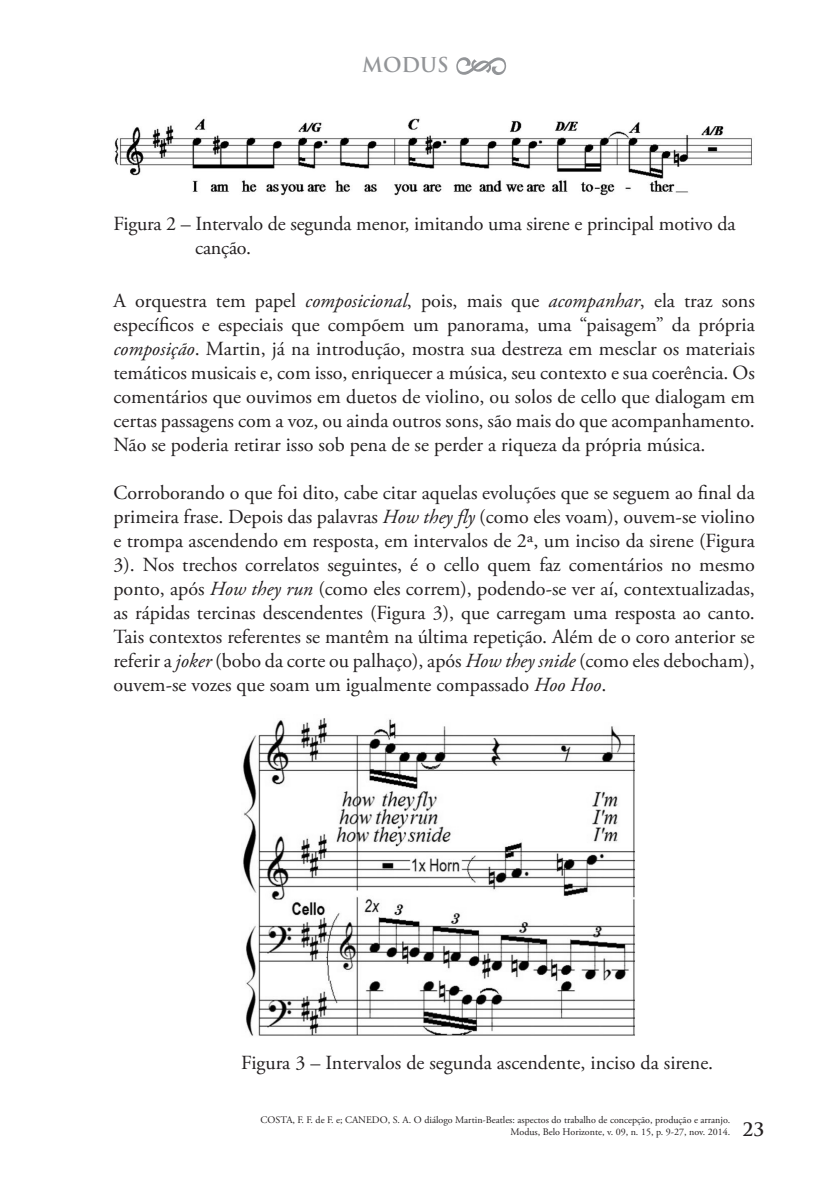
<style>
.page{position:relative;width:840px;height:1191px;background:#fff}
.page>*{position:absolute;margin:0;border:0;box-sizing:border-box;transform-origin:0 0}
.Corpo_de_texto{font:20px/24px "Adobe Garamond Pro";color:#231f20;text-align:justify}
.t1{font:700 20px "Trajan Pro";letter-spacing:-.005em;color:#939598}
.t2{font:700 18px "Trajan Pro";color:#231f20}
.t3{font:10px "Adobe Garamond Pro";color:#231f20}
.s1{font-style:italic}
</style>
<div class="page">
<svg style="left:456px;top:57px;width:50px;height:18px"></svg>
<img style="left:114px;top:118px;width:638px;height:78px">
<img style="left:243px;top:718px;width:392px;height:318px">
<p class="t1" style="left:362px;top:53px;width:88px">MODUS</p>
<p class="Corpo_de_texto" style="left:113px;top:212px;width:623px">Figura 2 – Intervalo de segunda menor, imitando uma sirene e principal motivo da</p>
<p class="Corpo_de_texto" style="left:195px;top:236px;width:57px">canção.</p>
<p class="Corpo_de_texto" style="left:113px;top:289px;width:642px">A orquestra tem papel <span class="s1">composicional</span>, pois, mais que <span class="s1">acompanhar</span>, ela traz sons específicos e especiais que compõem um panorama, uma “paisagem” da própria <span class="s1">composição</span>. Martin, já na introdução, mostra sua destreza em mesclar os materiais temáticos musicais e, com isso, enriquecer a música, seu contexto e sua coerência. Os comentários que ouvimos em duetos de violino, ou solos de cello que dialogam em certas passagens com a voz, ou ainda outros sons, são mais do que acompanhamento.<br>Não se poderia retirar isso sob pena de se perder a riqueza da própria música.</p>
<p class="Corpo_de_texto" style="left:113px;top:481px;width:642px">Corroborando o que foi dito, cabe citar aquelas evoluções que se seguem ao final da primeira frase. Depois das palavras <span class="s1">How they fly</span> (como eles voam), ouvem-se violino e trompa ascendendo em resposta, em intervalos de 2ª, um inciso da sirene (Figura 3). Nos trechos correlatos seguintes, é o cello quem faz comentários no mesmo ponto, após <span class="s1">How they run</span> (como eles correm), podendo-se ver aí, contextualizadas, as rápidas tercinas descendentes (Figura 3), que carregam uma resposta ao canto.<br>Tais contextos referentes se mantêm na última repetição. Além de o coro anterior se referir a <span class="s1">joker</span> (bobo da corte ou palhaço), após <span class="s1">How they snide</span> (como eles debocham), ouvem-se vozes que soam um igualmente compassado <span class="s1">Hoo Hoo</span>.</p>
<p class="Corpo_de_texto" style="left:241px;top:1051px;width:473px">Figura 3 – Intervalos de segunda ascendente, inciso da sirene.</p>
<p class="t3" style="left:260px;top:1114px;width:471px">COSTA, F. F. de F. e; CANEDO, S. A. O diálogo Martin-Beatles: aspectos do trabalho de concepção, produção e arranjo.</p>
<p class="t3" style="left:510px;top:1126px;width:221px">Modus, Belo Horizonte, v. 09, n. 15, p. 9-27, nov. 2014.</p>
<p class="t2" style="left:742px;top:1118px;width:23px">23</p>
</div>
